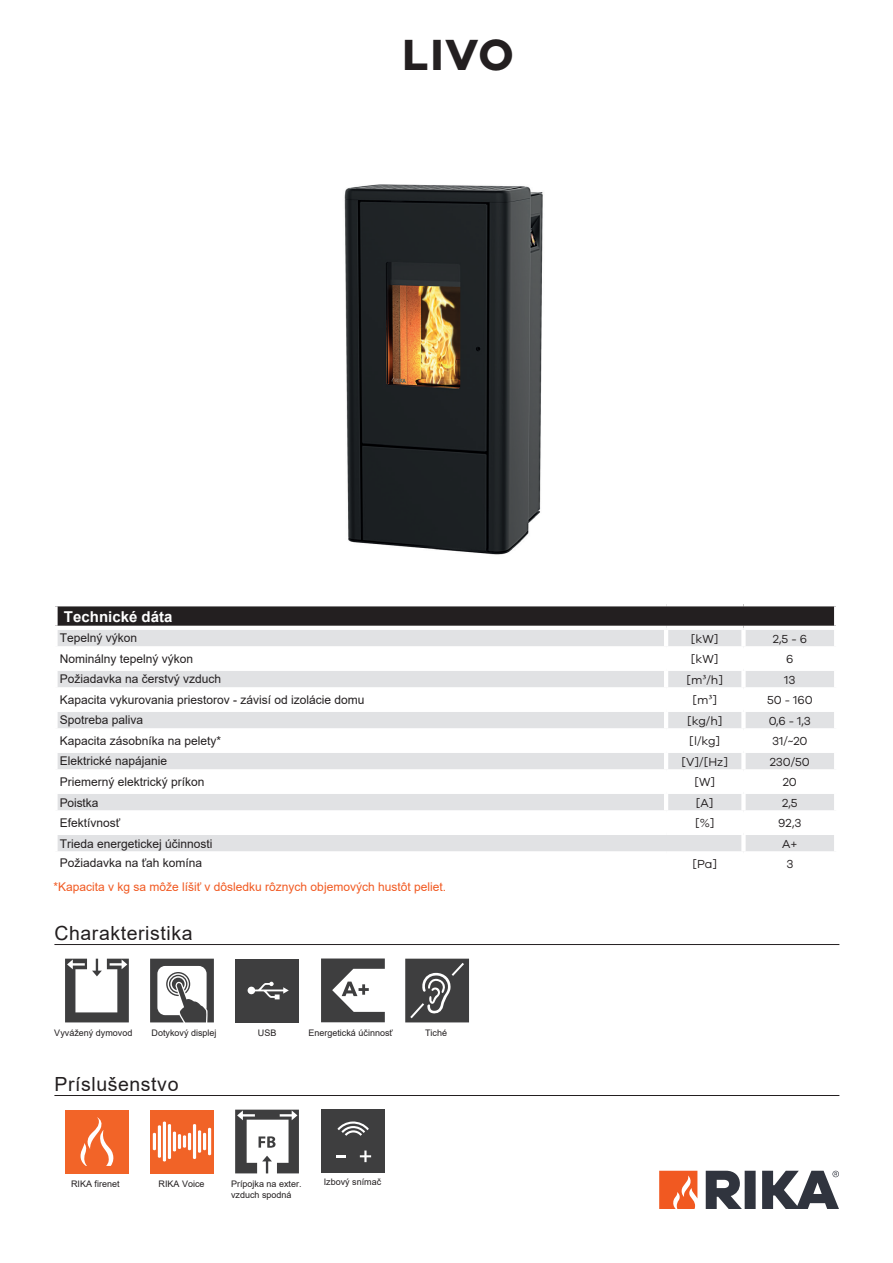
<style>
.page{position:relative;width:893px;height:1263px;background:#fff}
.page>*{position:absolute;margin:0;border:0;box-sizing:border-box;transform-origin:0 0}
.Datenblatt_Schriftzu{font:700 45px "Galano Grotesque";color:#231f20}
.H2_-_SubHeader_Fixed{font:19.5px "Arial";letter-spacing:.03em;color:#231f20}
.Standard_Header_left{font:700 15px "Arial";color:#fff}
.Standard_BodyText{font:12px "Arial";color:#231f20}
.Standard_BodyText-2{font:12px "Galano Grotesque";color:#231f20}
.t1{font:12px "Arial";color:#f15921}
.Standard_BodyText-3{font:9px/10.9px "Arial";color:#231f20}
.s1{font-family:"Minion Pro"}
</style>
<div class="page">
<svg style="left:659px;top:1171px;width:38px;height:38px"></svg>
<svg style="left:706px;top:1171px;width:133px;height:38px"></svg>
<hr style="left:54px;top:944px;width:785px;height:1px;background:#231f20">
<svg style="left:65px;top:959px;width:64px;height:63px"></svg>
<svg style="left:150px;top:959px;width:64px;height:63px"></svg>
<div style="left:235px;top:959px;width:64px;height:63px;background:#3e3e3f"></div>
<svg style="left:248px;top:982px;width:41px;height:17px"></svg>
<svg style="left:405px;top:959px;width:64px;height:63px;background:#525253"></svg>
<hr style="left:54px;top:1095px;width:785px;height:1px;background:#231f20">
<div style="left:65px;top:1109px;width:64px;height:64px;background:#f26428"></div>
<svg style="left:80px;top:1117px;width:34px;height:49px"></svg>
<div style="left:150px;top:1109px;width:64px;height:64px;background:#f16327"></div>
<hr style="left:153px;top:1133px;width:3px;height:17px;background:#fff">
<hr style="left:158px;top:1125px;width:3px;height:33px;background:#fff">
<hr style="left:163px;top:1121px;width:3px;height:40px;background:#fff">
<hr style="left:168px;top:1124px;width:3px;height:35px;background:#fff">
<hr style="left:173px;top:1131px;width:3px;height:20px;background:#fff">
<hr style="left:178px;top:1134px;width:3px;height:15px;background:#fff">
<svg style="left:183px;top:1135px;width:3px;height:13px"></svg>
<hr style="left:188px;top:1133px;width:3px;height:17px;background:#fff">
<hr style="left:193px;top:1124px;width:3px;height:35px;background:#fff">
<hr style="left:198px;top:1130px;width:3px;height:23px;background:#fff">
<hr style="left:203px;top:1133px;width:3px;height:17px;background:#fff">
<hr style="left:208px;top:1128px;width:3px;height:27px;background:#fff">
<svg style="left:235px;top:1109px;width:64px;height:64px"></svg>
<div style="left:55px;top:604px;width:781px;height:24px;background:#231f20"></div>
<div style="left:58px;top:630px;width:776px;height:16px;background:#e1e2e4"></div>
<svg style="left:58px;top:671px;width:776px;height:180px;fill:#e1e2e4"></svg>
<hr style="left:53px;top:602px;width:613px;height:4px;background:#fff">
<div style="left:53px;top:606px;width:5px;height:20px;background:#fff"></div>
<hr style="left:666px;top:602px;width:77px;height:4px;background:#fff">
<hr style="left:743px;top:602px;width:95px;height:4px;background:#fff">
<svg style="left:834px;top:606px;width:2px;height:20px"></svg>
<hr style="left:53px;top:626px;width:613px;height:4px;background:#fff">
<hr style="left:666px;top:626px;width:77px;height:4px;background:#fff">
<hr style="left:664px;top:630px;width:4px;height:16px;background:#fff">
<hr style="left:743px;top:626px;width:95px;height:4px;background:#fff">
<div style="left:741px;top:630px;width:5px;height:16px;background:#fff"></div>
<hr style="left:664px;top:671px;width:4px;height:16px;background:#fff">
<div style="left:741px;top:671px;width:5px;height:16px;background:#fff"></div>
<hr style="left:53px;top:687px;width:613px;height:4px;background:#fff">
<hr style="left:666px;top:687px;width:77px;height:4px;background:#fff">
<hr style="left:664px;top:691px;width:4px;height:17px;background:#fff">
<hr style="left:743px;top:687px;width:95px;height:4px;background:#fff">
<div style="left:741px;top:691px;width:5px;height:17px;background:#fff"></div>
<hr style="left:53px;top:708px;width:613px;height:4px;background:#fff">
<hr style="left:666px;top:708px;width:77px;height:4px;background:#fff">
<hr style="left:664px;top:712px;width:4px;height:16px;background:#fff">
<hr style="left:743px;top:708px;width:95px;height:4px;background:#fff">
<div style="left:741px;top:712px;width:5px;height:16px;background:#fff"></div>
<hr style="left:53px;top:728px;width:613px;height:4px;background:#fff">
<hr style="left:666px;top:728px;width:77px;height:4px;background:#fff">
<hr style="left:664px;top:732px;width:4px;height:17px;background:#fff">
<hr style="left:743px;top:728px;width:95px;height:4px;background:#fff">
<div style="left:741px;top:732px;width:5px;height:17px;background:#fff"></div>
<hr style="left:53px;top:749px;width:613px;height:4px;background:#fff">
<hr style="left:666px;top:749px;width:77px;height:4px;background:#fff">
<hr style="left:664px;top:753px;width:4px;height:16px;background:#fff">
<hr style="left:743px;top:749px;width:95px;height:4px;background:#fff">
<div style="left:741px;top:753px;width:5px;height:16px;background:#fff"></div>
<hr style="left:53px;top:769px;width:613px;height:4px;background:#fff">
<hr style="left:666px;top:769px;width:77px;height:4px;background:#fff">
<hr style="left:664px;top:773px;width:4px;height:17px;background:#fff">
<hr style="left:743px;top:769px;width:95px;height:4px;background:#fff">
<div style="left:741px;top:773px;width:5px;height:17px;background:#fff"></div>
<hr style="left:53px;top:790px;width:613px;height:4px;background:#fff">
<hr style="left:666px;top:790px;width:77px;height:4px;background:#fff">
<hr style="left:664px;top:794px;width:4px;height:16px;background:#fff">
<hr style="left:743px;top:790px;width:95px;height:4px;background:#fff">
<div style="left:741px;top:794px;width:5px;height:16px;background:#fff"></div>
<hr style="left:53px;top:810px;width:613px;height:4px;background:#fff">
<hr style="left:666px;top:810px;width:77px;height:4px;background:#fff">
<hr style="left:664px;top:814px;width:4px;height:17px;background:#fff">
<hr style="left:743px;top:810px;width:95px;height:4px;background:#fff">
<div style="left:741px;top:814px;width:5px;height:17px;background:#fff"></div>
<hr style="left:53px;top:831px;width:613px;height:4px;background:#fff">
<hr style="left:666px;top:831px;width:77px;height:4px;background:#fff">
<hr style="left:743px;top:831px;width:95px;height:4px;background:#fff">
<div style="left:741px;top:835px;width:5px;height:16px;background:#fff"></div>
<img style="left:344px;top:184px;width:199px;height:371px">
<div style="left:321px;top:1109px;width:64px;height:64px;background:#3e3e3f"></div>
<svg style="left:336px;top:1155px;width:10px;height:2px"></svg>
<svg style="left:360px;top:1150px;width:11px;height:12px"></svg>
<svg style="left:337px;top:1121px;width:32px;height:15px"></svg>
<svg style="left:321px;top:958px;width:64px;height:64px"></svg>
<p class="Datenblatt_Schriftzu" style="left:402px;top:27px;width:113px">LIVO</p>
<p class="Standard_Header_left" style="left:64px;top:606px;width:110px">Technické dáta</p>
<p class="Standard_BodyText" style="left:60px;top:630px;width:79px">Tepelný výkon</p>
<p class="Standard_BodyText-2" style="left:691px;top:631px;width:29px">[kW]</p>
<p class="Standard_BodyText-2" style="left:773px;top:631px;width:36px">2,5 - 6</p>
<p class="Standard_BodyText" style="left:60px;top:650px;width:135px">Nominálny tepelný výkon</p>
<p class="Standard_BodyText-2" style="left:691px;top:652px;width:29px">[kW]</p>
<p class="Standard_BodyText-2" style="left:786px;top:652px;width:9px">6</p>
<p class="Standard_BodyText" style="left:60px;top:671px;width:163px">Požiadavka na čerstvý vzduch</p>
<p class="Standard_BodyText-2" style="left:686px;top:672px;width:38px">[m<span class="s1">³</span>/h]</p>
<p class="Standard_BodyText-2" style="left:784px;top:672px;width:13px">13</p>
<p class="Standard_BodyText" style="left:60px;top:691px;width:306px">Kapacita vykurovania priestorov - závisí od izolácie domu</p>
<p class="Standard_BodyText-2" style="left:692px;top:693px;width:26px">[m<span class="s1">³</span>]</p>
<p class="Standard_BodyText-2" style="left:767px;top:693px;width:47px">50 - 160</p>
<p class="Standard_BodyText" style="left:60px;top:712px;width:85px">Spotreba paliva</p>
<p class="Standard_BodyText-2" style="left:687px;top:713px;width:37px">[kg/h]</p>
<p class="Standard_BodyText-2" style="left:769px;top:713px;width:44px">0,6 - 1,3</p>
<p class="Standard_BodyText" style="left:60px;top:732px;width:163px">Kapacita zásobníka na pelety*</p>
<p class="Standard_BodyText-2" style="left:689px;top:734px;width:33px">[l/kg]</p>
<p class="Standard_BodyText-2" style="left:772px;top:734px;width:37px">31/~20</p>
<p class="Standard_BodyText" style="left:60px;top:753px;width:109px">Elektrické napájanie</p>
<p class="Standard_BodyText-2" style="left:682px;top:754px;width:48px">[V]/[Hz]</p>
<p class="Standard_BodyText-2" style="left:770px;top:754px;width:42px">230/50</p>
<p class="Standard_BodyText" style="left:60px;top:773px;width:146px">Priemerný elektrický príkon</p>
<p class="Standard_BodyText-2" style="left:694px;top:775px;width:22px">[W]</p>
<p class="Standard_BodyText-2" style="left:783px;top:775px;width:16px">20</p>
<p class="Standard_BodyText" style="left:60px;top:794px;width:40px">Poistka</p>
<p class="Standard_BodyText-2" style="left:696px;top:795px;width:19px">[A]</p>
<p class="Standard_BodyText-2" style="left:782px;top:795px;width:17px">2,5</p>
<p class="Standard_BodyText" style="left:60px;top:814px;width:62px">Efektívnosť</p>
<p class="Standard_BodyText-2" style="left:695px;top:816px;width:21px">[%]</p>
<p class="Standard_BodyText-2" style="left:778px;top:816px;width:25px">92,3</p>
<p class="Standard_BodyText" style="left:60px;top:835px;width:154px">Trieda energetickej účinnosti</p>
<p class="Standard_BodyText-2" style="left:782px;top:836px;width:17px">A+</p>
<p class="Standard_BodyText" style="left:60px;top:854px;width:144px">Požiadavka na ťah komína</p>
<p class="Standard_BodyText-2" style="left:692px;top:857px;width:26px">[Pa]</p>
<p class="Standard_BodyText-2" style="left:786px;top:857px;width:9px">3</p>
<p class="t1" style="left:53px;top:879px;width:394px">*Kapacita v kg sa môže líšiť v dôsledku rôznych objemových hustôt peliet.</p>
<p class="H2_-_SubHeader_Fixed" style="left:54px;top:919px;width:140px">Charakteristika</p>
<p class="Standard_BodyText-3" style="left:54px;top:1027px;width:80px">Vyvážený dymovod</p>
<p class="Standard_BodyText-3" style="left:152px;top:1027px;width:67px">Dotykový displej</p>
<p class="Standard_BodyText-3" style="left:258px;top:1027px;width:20px">USB</p>
<p class="Standard_BodyText-3" style="left:308px;top:1027px;width:86px">Energetická účinnosť</p>
<p class="Standard_BodyText-3" style="left:425px;top:1027px;width:24px">Tiché</p>
<p class="H2_-_SubHeader_Fixed" style="left:54px;top:1070px;width:126px">Príslušenstvo</p>
<p class="Standard_BodyText-3" style="left:71px;top:1178px;width:50px">RIKA firenet</p>
<p class="Standard_BodyText-3" style="left:158px;top:1178px;width:48px">RIKA Voice</p>
<p class="Standard_BodyText-3" style="left:231px;top:1178px;width:72px">Prípojka na exter. vzduch spodná</p>
<p class="Standard_BodyText-3" style="left:324px;top:1176px;width:59px">Izbový snímač</p>
</div>
